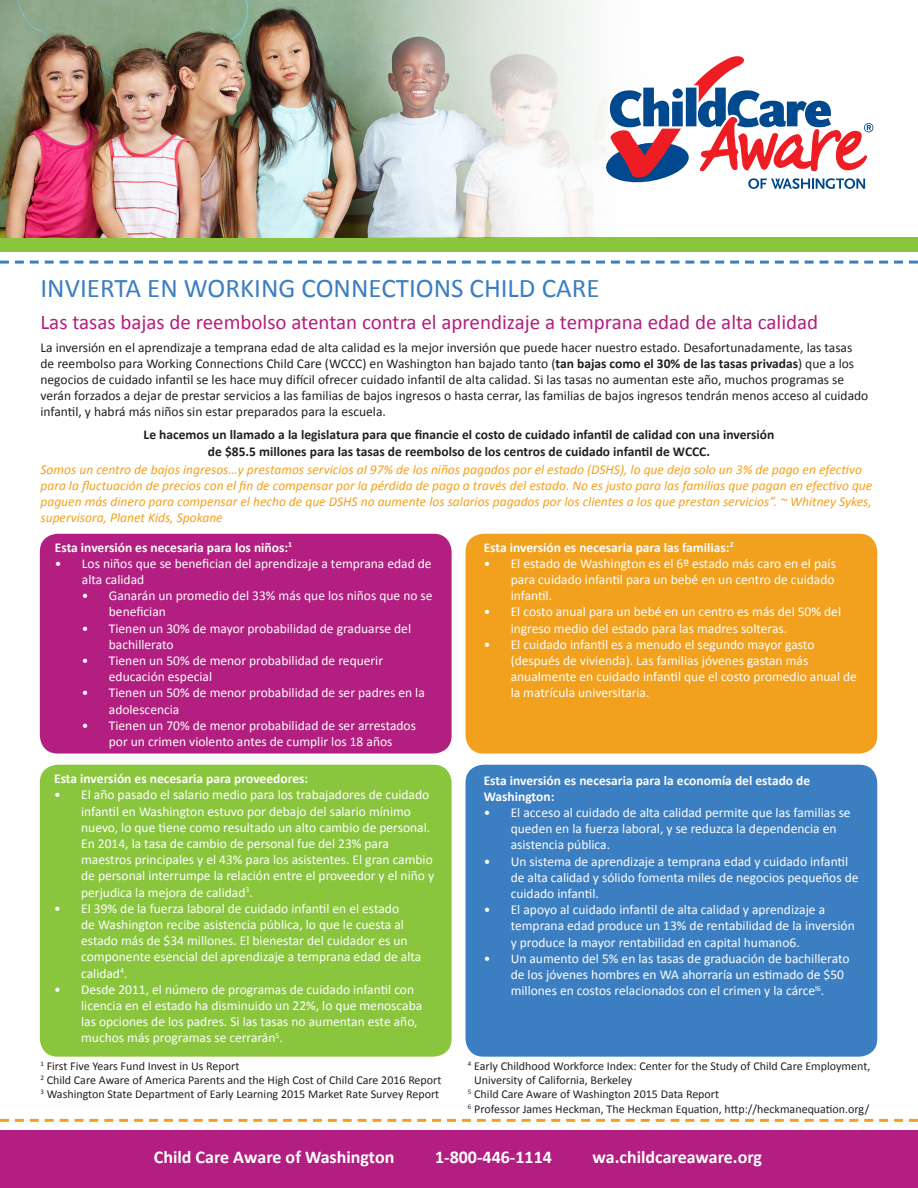
<style>
.page{position:relative;width:918px;height:1188px;background:#fff}
.page>*{position:absolute;margin:0;border:0;box-sizing:border-box;transform-origin:0 0}
.t1{font:27px "Calibri";color:#3b7ec1}
.t2{font:21px "Calibri";color:#b21f80}
.t3{font:700 18px "Calibri";color:#fff}
.t4{font:13.5px/16.2px "Calibri";color:#fff}
.t5{font:13.5px/16.2px "Calibri";color:#231f20}
.t6{font:italic 13.5px/16.2px "Calibri";color:#f2a11e}
.t7{font:700 13.5px/16.2px "Calibri";color:#fff}
.t8{font:700 13.5px "Calibri";color:#231f20}
.t9{font:12px "Calibri";color:#231f20}
.s1{font-weight:700}
</style>
<div class="page">
<div style="left:0;top:238px;width:918px;height:14px;background:#8ac53e"></div>
<svg style="left:0;top:261px;width:918px;height:3px"></svg>
<div style="left:0;top:1131px;width:918px;height:57px;background:#b21f80"></div>
<svg style="left:0;top:1119px;width:918px;height:3px"></svg>
<img style="left:0;top:0;width:671px;height:238px">
<div style="left:40px;top:765px;width:412px;height:292px;background:#8ac53e;border-radius:18px"></div>
<div style="left:40px;top:534px;width:412px;height:220px;background:#b21f80;border-radius:18px"></div>
<div style="left:466px;top:765px;width:411px;height:292px;background:#3b7ec1;border-radius:18px"></div>
<div style="left:466px;top:534px;width:411px;height:220px;background:#f2a11e;border-radius:18px"></div>
<svg style="left:606px;top:56px;width:267px;height:133px"></svg>
<p class="t1" style="left:40px;top:271px;width:561px">INVIERTA EN WORKING CONNECTIONS CHILD CARE</p>
<p class="t2" style="left:40px;top:308px;width:779px">Las tasas bajas de reembolso atentan contra el aprendizaje a temprana edad de alta calidad</p>
<p class="t5" style="left:40px;top:339px;width:829px">La inversión en el aprendizaje a temprana edad de alta calidad es la mejor inversión que puede hacer nuestro estado. Desafortunadamente, las tasas de reembolso para Working Connections Child Care (WCCC) en Washington han bajado tanto (<span class="s1">tan bajas como el 30% de las tasas privadas</span>) que a los negocios de cuidado infantil se les hace muy difícil ofrecer cuidado infantil de alta calidad. Si las tasas no aumentan este año, muchos programas se verán forzados a dejar de prestar servicios a las familias de bajos ingresos o hasta cerrar, las familias de bajos ingresos tendrán menos acceso al cuidado infantil, y habrá más niños sin estar preparados para la escuela.</p>
<p class="t8" style="left:144px;top:426px;width:632px">Le hacemos un llamado a la legislatura para que financie el costo de cuidado infantil de calidad con una inversión</p>
<p class="t8" style="left:208px;top:442px;width:504px">de $85.5 millones para las tasas de reembolso de los centros de cuidado infantil de WCCC.</p>
<p class="t6" style="left:40px;top:461px;width:833px">Somos un centro de bajos ingresos…y prestamos servicios al 97% de los niños pagados por el estado (DSHS), lo que deja solo un 3% de pago en efectivo para la fluctuación de precios con el fin de compensar por la pérdida de pago a través del estado. No es justo para las familias que pagan en efectivo que paguen más dinero para compensar el hecho de que DSHS no aumente los salarios pagados por los clientes a los que prestan servicios”. ~ Whitney Sykes, supervisora, Planet Kids, Spokane</p>
<p class="t7" style="left:55px;top:539px;width:239px">Esta inversión es necesaria para los niños:<sup>1</sup></p>
<p class="t4" style="left:82px;top:555px;width:351px;text-indent:-27px">• Los niños que se benefician del aprendizaje a temprana edad de alta calidad</p>
<p class="t4" style="left:109px;top:588px;width:325px;text-indent:-27px">• Ganarán un promedio del 33% más que los niños que no se benefician</p>
<p class="t4" style="left:109px;top:620px;width:304px;text-indent:-27px">• Tienen un 30% de mayor probabilidad de graduarse del bachillerato</p>
<p class="t4" style="left:109px;top:652px;width:276px;text-indent:-27px">• Tienen un 50% de menor probabilidad de requerir educación especial</p>
<p class="t4" style="left:109px;top:685px;width:317px;text-indent:-27px">• Tienen un 50% de menor probabilidad de ser padres en la adolescencia</p>
<p class="t4" style="left:82px;top:717px;width:336px;text-align:center">• Tienen un 70% de menor probabilidad de ser arrestados por un crimen violento antes de cumplir los 18 años</p>
<p class="t7" style="left:54px;top:771px;width:256px">Esta inversión es necesaria para proveedores:</p>
<p class="t4" style="left:81px;top:787px;width:355px;text-indent:-27px">• El año pasado el salario medio para los trabajadores de cuidado infantil en Washington estuvo por debajo del salario mínimo nuevo, lo que tiene como resultado un alto cambio de personal.<br>En 2014, la tasa de cambio de personal fue del 23% para maestros principales y el 43% para los asistentes. El gran cambio de personal interrumpe la relación entre el proveedor y el niño y perjudica la mejora de calidad<sup>3</sup>.</p>
<p class="t4" style="left:81px;top:900px;width:342px;text-indent:-27px">• El 39% de la fuerza laboral de cuidado infantil en el estado<br>de Washington recibe asistencia pública, lo que le cuesta al estado más de $34 millones. El bienestar del cuidador es un componente esencial del aprendizaje a temprana edad de alta calidad<sup>4</sup>.</p>
<p class="t4" style="left:81px;top:981px;width:343px;text-indent:-27px">• Desde 2011, el número de programas de cuidado infantil con licencia en el estado ha disminuido un 22%, lo que menoscaba las opciones de los padres. Si las tasas no aumentan este año, muchos más programas se cerrarán<sup>5</sup>.</p>
<p class="t9" style="left:40px;top:1058px;width:200px"><sup>1</sup> First Five Years Fund Invest in Us Report</p>
<p class="t9" style="left:40px;top:1073px;width:403px"><sup>2</sup> Child Care Aware of America Parents and the High Cost of Child Care 2016 Report</p>
<p class="t9" style="left:40px;top:1087px;width:400px"><sup>3</sup> Washington State Department of Early Learning 2015 Market Rate Survey Report</p>
<p class="t7" style="left:484px;top:539px;width:251px">Esta inversión es necesaria para las familias:<sup>2</sup></p>
<p class="t4" style="left:511px;top:555px;width:327px;text-align:justify;text-indent:-27px">• El estado de Washington es el 6º estado más caro en el país para cuidado infantil para un bebé en un centro de cuidado infantil.</p>
<p class="t4" style="left:511px;top:604px;width:332px;text-indent:-27px">• El costo anual para un bebé en un centro es más del 50% del ingreso medio del estado para las madres solteras.</p>
<p class="t4" style="left:511px;top:636px;width:348px;text-indent:-27px">• El cuidado infantil es a menudo el segundo mayor gasto (después de vivienda). Las familias jóvenes gastan más anualmente en cuidado infantil que el costo promedio anual de la matrícula universitaria.</p>
<p class="t7" style="left:484px;top:772px;width:328px">Esta inversión es necesaria para la economía del estado de<br>Washington:</p>
<p class="t4" style="left:511px;top:804px;width:341px;text-indent:-27px">• El acceso al cuidado de alta calidad permite que las familias se queden en la fuerza laboral, y se reduzca la dependencia en asistencia pública.</p>
<p class="t4" style="left:511px;top:853px;width:349px;text-indent:-27px">• Un sistema de aprendizaje a temprana edad y cuidado infantil de alta calidad y sólido fomenta miles de negocios pequeños de cuidado infantil.</p>
<p class="t4" style="left:511px;top:902px;width:346px;text-indent:-27px">• El apoyo al cuidado infantil de alta calidad y aprendizaje a temprana edad produce un 13% de rentabilidad de la inversión y produce la mayor rentabilidad en capital humano6.</p>
<p class="t4" style="left:511px;top:950px;width:340px;text-indent:-27px">• Un aumento del 5% en las tasas de graduación de bachillerato de los jóvenes hombres en WA ahorraría un estimado de $50 millones en costos relacionados con el crimen y la cárce<sup>l6</sup>.</p>
<p class="t9" style="left:468px;top:1058px;width:404px"><sup>4</sup> Early Childhood Workforce Index: Center for the Study of Child Care Employment,</p>
<p class="t9" style="left:474px;top:1073px;width:160px">University of California, Berkeley</p>
<p class="t9" style="left:468px;top:1087px;width:253px"><sup>5</sup> Child Care Aware of Washington 2015 Data Report</p>
<p class="t9" style="left:468px;top:1101px;width:403px"><sup>6</sup> Professor James Heckman, The Heckman Equation, http://heckmanequation.org/</p>
<p class="t3" style="left:154px;top:1146px;width:242px">Child Care Aware of Washington</p>
<p class="t3" style="left:435px;top:1146px;width:118px">1-800-446-1114</p>
<p class="t3" style="left:593px;top:1146px;width:171px">wa.childcareaware.org</p>
</div>
